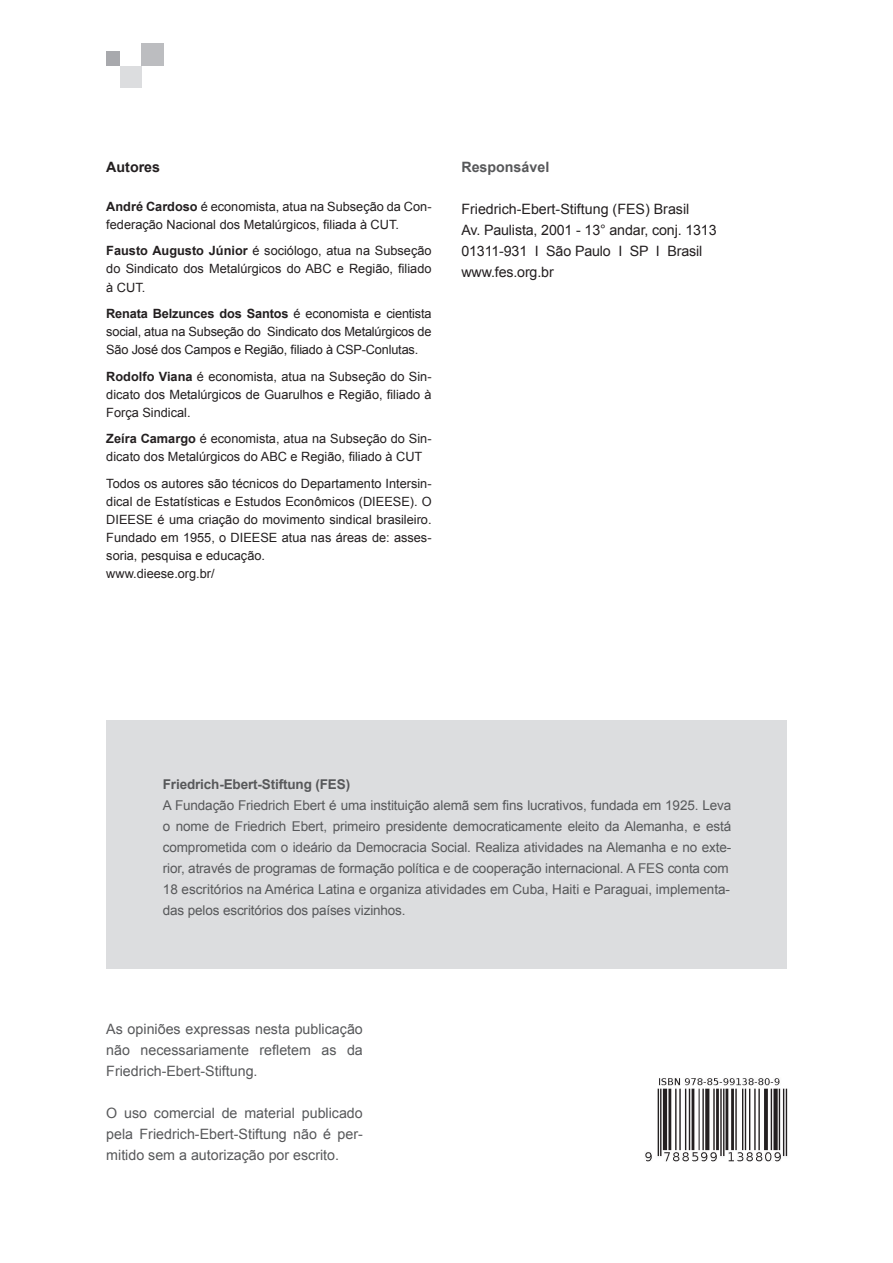
<style>
.page{position:relative;width:893px;height:1263px;background:#fff}
.page>*{position:absolute;margin:0;border:0;box-sizing:border-box;transform-origin:0 0}
.t1{font:14.25px/21px "Arial";color:#57585a;text-align:justify}
.t2{font:14.25px/21px "Arial";letter-spacing:-.01em;color:#231f20}
.t3{font:700 14.25px "Arial";color:#57585a}
.t4{font:700 14.25px "Arial";color:#231f20}
.t5{font:13.5px/21px "Arial";letter-spacing:-.01em;color:#57585a}
.t6{font:700 13.5px "Arial";letter-spacing:-.01em;color:#57585a}
.t7{font:12.75px/18px "Arial";color:#231f20}
.s1{font-weight:700}
</style>
<div class="page">
<div style="left:120px;top:66px;width:22px;height:21px;background:#dcdddf"></div>
<div style="left:106px;top:51px;width:14px;height:15px;background:#a8a9ad"></div>
<div style="left:142px;top:44px;width:22px;height:22px;background:#bcbdc0"></div>
<div style="left:106px;top:720px;width:681px;height:249px;background:#dcdddf"></div>
<img style="left:645px;top:1078px;width:143px;height:84px">
<p class="t4" style="left:106px;top:157px;width:55px">Autores</p>
<p class="t7" style="left:106px;top:198px;width:327px"><span class="s1">André Cardoso</span> é economista, atua na Subseção da Con&shy;federação Nacional dos Metalúrgicos, filiada à CUT.</p>
<p class="t7" style="left:106px;top:242px;width:327px;text-align:justify"><span class="s1">Fausto Augusto Júnior</span> é sociólogo, atua na Subseção do Sindicato dos Metalúrgicos do ABC e Região, filiado à CUT.</p>
<p class="t7" style="left:106px;top:305px;width:327px;text-align:justify"><span class="s1">Renata Belzunces dos Santos</span> é economista e cientista social, atua na Subseção do Sindicato dos Metalúrgicos de São José dos Campos e Região, filiado à CSP-Conlutas.</p>
<p class="t7" style="left:106px;top:367px;width:327px;text-align:justify"><span class="s1">Rodolfo Viana</span> é economista, atua na Subseção do Sin&shy;dicato dos Metalúrgicos de Guarulhos e Região, filiado à Força Sindical.</p>
<p class="t7" style="left:106px;top:430px;width:327px"><span class="s1">Zeíra Camargo</span> é economista, atua na Subseção do Sin&shy;dicato dos Metalúrgicos do ABC e Região, filiado à CUT</p>
<p class="t7" style="left:106px;top:474px;width:327px">Todos os autores são técnicos do Departamento Intersin&shy;dical de Estatísticas e Estudos Econômicos (DIEESE). O DIEESE é uma criação do movimento sindical brasileiro.<br>Fundado em 1955, o DIEESE atua nas áreas de: asses&shy;soria, pesquisa e educação.<br>www.dieese.org.br/</p>
<p class="t3" style="left:461px;top:157px;width:89px">Responsável</p>
<p class="t2" style="left:461px;top:199px;width:257px">Friedrich-Ebert-Stiftung (FES) Brasil<br>Av. Paulista, 2001 - 13° andar, conj. 1313<br>01311-931 I São Paulo I SP I Brasil www.fes.org.br</p>
<p class="t6" style="left:163px;top:776px;width:189px">Friedrich-Ebert-Stiftung (FES)</p>
<p class="t5" style="left:163px;top:795px;width:570px">A Fundação Friedrich Ebert é uma instituição alemã sem fins lucrativos, fundada em 1925. Leva o nome de Friedrich Ebert, primeiro presidente democraticamente eleito da Alemanha, e está comprometida com o ideário da Democracia Social. Realiza atividades na Alemanha e no exte&shy;rior, através de programas de formação política e de cooperação internacional. A FES conta com 18 escritórios na América Latina e organiza atividades em Cuba, Haiti e Paraguai, implementa&shy;das pelos escritórios dos países vizinhos.</p>
<p class="t1" style="left:106px;top:1019px;width:258px">As opiniões expressas nesta publicação não necessariamente refletem as da Friedrich-Ebert-Stiftung.</p>
<p class="t1" style="left:106px;top:1103px;width:258px">O uso comercial de material publicado pela Friedrich-Ebert-Stiftung não é per&shy;mitido sem a autorização por escrito.</p>
</div>
